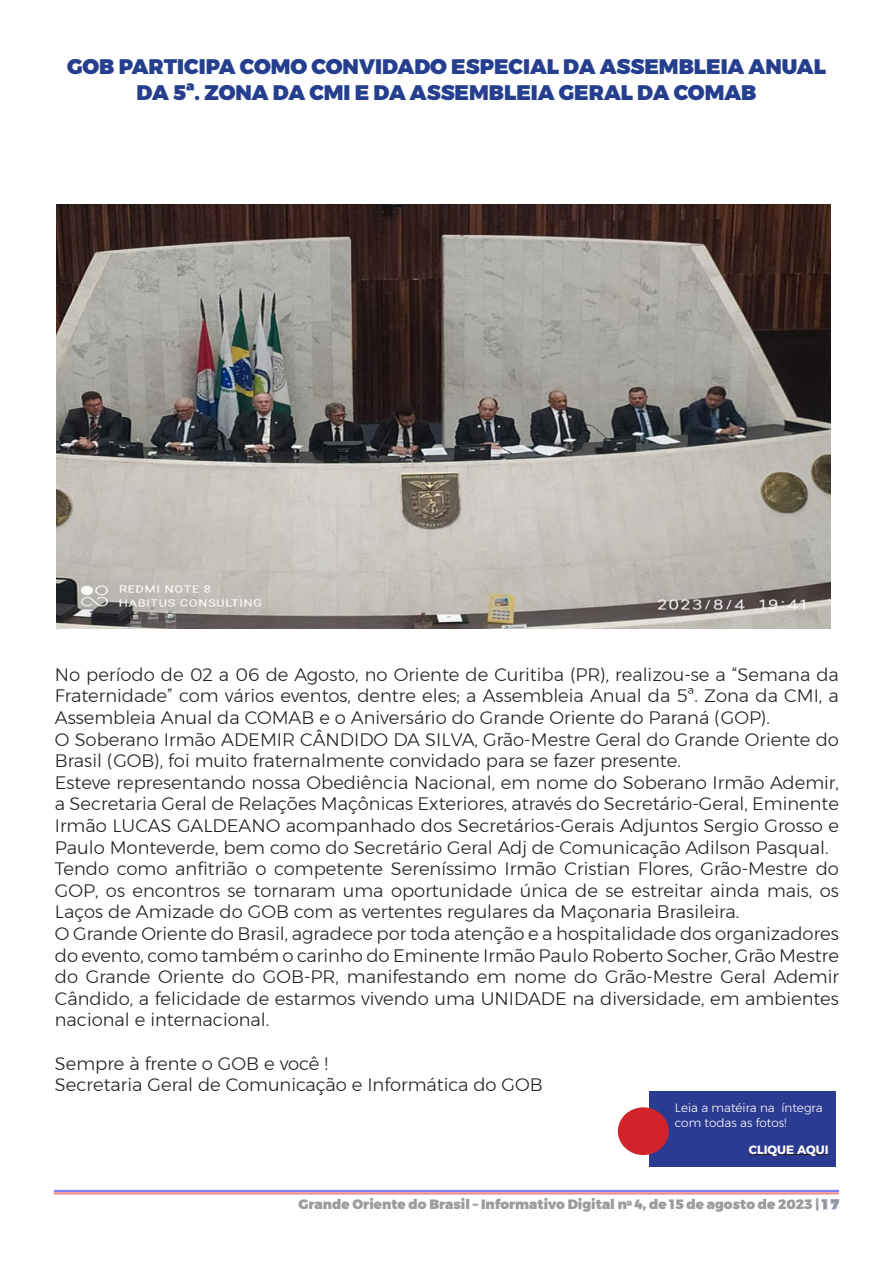
<style>
.page{position:relative;width:893px;height:1263px;background:#fff}
.page>*{position:absolute;margin:0;border:0;box-sizing:border-box;transform-origin:0 0}
.t1{font:900 21px/25.2px "Montserrat";color:#253f8e;text-align:center}
.t2{font:300 18px/21.6px "Montserrat";color:#231f20;text-align:justify}
.t3{font:900 13.5px "Montserrat";color:#9a9c9e}
.t4{font:300 12px/14.4px "Montserrat";color:#fff}
.t5{font:700 12px "Montserrat";color:#fefbf5}
.s1{color:#b5b5ff}
</style>
<div class="page">
<hr style="left:54px;top:1190px;width:785px;height:2px;background:#8080ff">
<hr style="left:54px;top:1192px;width:785px;height:2px;background:#ff8080">
<div style="left:649px;top:1091px;width:186px;height:75px;background:#2b3b91"></div>
<div style="left:618px;top:1107px;width:51px;height:48px;background:#d1232a;border-radius:50%"></div>
<hr style="left:749px;top:1154px;width:80px;height:1px;background:#231f20">
<img style="left:57px;top:204px;width:773px;height:424px">
<p class="t1" style="left:67px;top:54px;width:760px">GOB PARTICIPA COMO CONVIDADO ESPECIAL DA ASSEMBLEIA ANUAL<br>DA 5ª. ZONA DA CMI E DA ASSEMBLEIA GERAL DA COMAB</p>
<p class="t2" style="left:55px;top:663px;width:786px">No período de 02 a 06 de Agosto, no Oriente de Curitiba (PR), realizou-se a “Semana da Fraternidade” com vários eventos, dentre eles; a Assembleia Anual da 5ª. Zona da CMI, a Assembleia Anual da COMAB e o Aniversário do Grande Oriente do Paraná (GOP).</p>
<p class="t2" style="left:55px;top:728px;width:786px">O Soberano Irmão ADEMIR CÂNDIDO DA SILVA, Grão-Mestre Geral do Grande Oriente do<br>Brasil (GOB), foi muito fraternalmente convidado para se fazer presente.</p>
<p class="t2" style="left:55px;top:771px;width:786px">Esteve representando nossa Obediência Nacional, em nome do Soberano Irmão Ademir, a Secretaria Geral de Relações Maçônicas Exteriores, através do Secretário-Geral, Eminente Irmão LUCAS GALDEANO acompanhado dos Secretários-Gerais Adjuntos Sergio Grosso e Paulo Monteverde, bem como do Secretário Geral Adj de Comunicação Adilson Pasqual.</p>
<p class="t2" style="left:55px;top:858px;width:786px">Tendo como anfitrião o competente Sereníssimo Irmão Cristian Flores, Grão-Mestre do GOP, os encontros se tornaram uma oportunidade única de se estreitar ainda mais, os Laços de Amizade do GOB com as vertentes regulares da Maçonaria Brasileira.</p>
<p class="t2" style="left:55px;top:922px;width:786px">O Grande Oriente do Brasil, agradece por toda atenção e a hospitalidade dos organizadores do evento, como também o carinho do Eminente Irmão Paulo Roberto Socher, Grão Mestre do Grande Oriente do GOB-PR, manifestando em nome do Grão-Mestre Geral Ademir Cândido, a felicidade de estarmos vivendo uma UNIDADE na diversidade, em ambientes nacional e internacional.</p>
<p class="t2" style="left:55px;top:1052px;width:275px">Sempre à frente o GOB e você !</p>
<p class="t2" style="left:55px;top:1074px;width:489px">Secretaria Geral de Comunicação e Informática do GOB</p>
<p class="t4" style="left:675px;top:1100px;width:149px">Leia a matéira na íntegra com todas as fotos!</p>
<p class="t5" style="left:749px;top:1140px;width:81px">CLIQUE AQUI</p>
<p class="t3" style="left:299px;top:1193px;width:542px">Grande Oriente do Brasil – Informativo Digital n<sup>o</sup> 4, de 15 de agosto de 2023 | <span class="s1">1 7</span></p>
</div>
